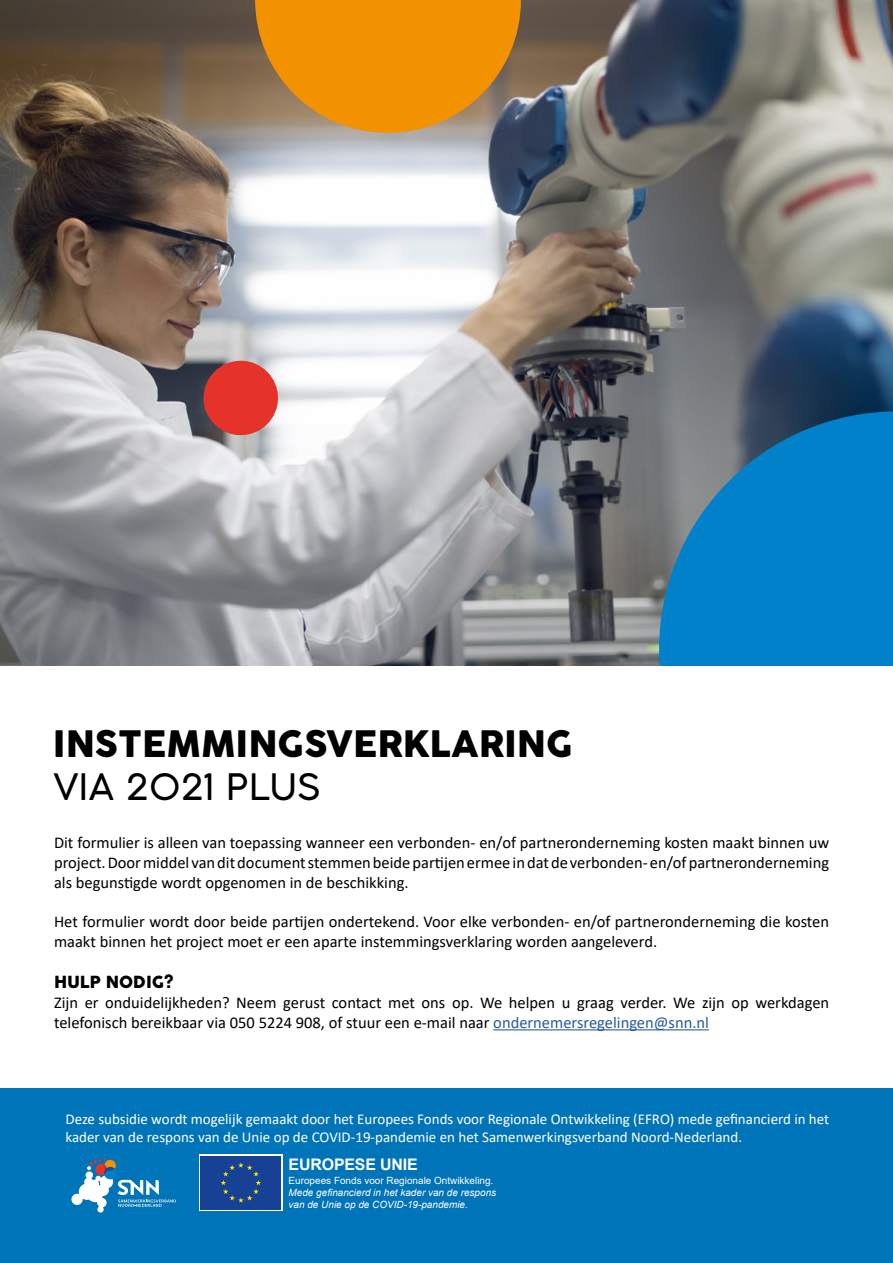
<style>
.page{position:relative;width:893px;height:1263px;background:#fff}
.page>*{position:absolute;margin:0;border:0;box-sizing:border-box;transform-origin:0 0}
.Documenttitel_H1{font:36px "Cocogoose Pro";color:#000}
.Naam_subsidie_H1{font:300 36px "Cocogoose Pro";color:#000}
.Paragraaf{font:16.5px/19.8px "Calibri";color:#000}
.Tussenkop_H2{font:16.5px "Cocogoose Pro";color:#000}
.t1{font:700 15.9px "Arial";letter-spacing:-.01em;color:#fff}
.Paragraaf_DIAP{font:15px/18px "Calibri";color:#fff}
.t2{font:italic 9.9px/12px "Arial";color:#fff}
.s1{color:#275b9b}
.s2{font-style:normal}
</style>
<div class="page">
<img style="left:0;top:0;width:893px;height:665px">
<hr style="left:493px;top:1029px;width:216px;height:1px;background:#275b9b">
<div style="left:0;top:1089px;width:893px;height:174px;background:#0074b8"></div>
<svg style="left:71px;top:1158px;width:105px;height:54px"></svg>
<div style="left:204px;top:361px;width:74px;height:74px;background:#e63329;border-radius:50%"></div>
<svg style="left:255px;top:0;width:266px;height:133px;background:#dd8d18"></svg>
<svg style="left:659px;top:411px;width:234px;height:254px;background:#167eb8"></svg>
<div style="left:199px;top:1154px;width:84px;height:57px;background:linear-gradient(to bottom,#fff,#fff)"></div>
<div style="left:201px;top:1156px;width:80px;height:53px;background:#164194"></div>
<svg style="left:221px;top:1162px;width:40px;height:41px"></svg>
<h1 class="Documenttitel_H1" style="left:53px;top:719px;width:521px">INSTEMMINGSVERKLARING</h1>
<h1 class="Naam_subsidie_H1" style="left:53px;top:762px;width:269px">VIA 2021 PLUS</h1>
<p class="Paragraaf" style="left:54px;top:832px;width:777px;text-align:justify">Dit formulier is alleen van toepassing wanneer een verbonden- en/of partneronderneming kosten maakt binnen uw project. Door middel van dit document stemmen beide partijen ermee in dat de verbonden- en/of partneronderneming als begunstigde wordt opgenomen in de beschikking.</p>
<p class="Paragraaf" style="left:54px;top:911px;width:777px">Het formulier wordt door beide partijen ondertekend. Voor elke verbonden- en/of partneronderneming die kosten maakt binnen het project moet er een aparte instemmingsverklaring worden aangeleverd.</p>
<h2 class="Tussenkop_H2" style="left:54px;top:971px;width:121px">HULP NODIG?</h2>
<p class="Paragraaf" style="left:54px;top:992px;width:777px">Zijn er onduidelijkheden? Neem gerust contact met ons op. We helpen u graag verder. We zijn op werkdagen telefonisch bereikbaar via 050 5224 908, of stuur een e-mail naar <span class="s1">ondernemersregelingen@snn.nl</span></p>
<p class="Paragraaf_DIAP" style="left:65px;top:1109px;width:765px">Deze subsidie wordt mogelijk gemaakt door het Europees Fonds voor Regionale Ontwikkeling (EFRO) mede gefinancierd in het kader van de respons van de Unie op de COVID-19-pandemie en het Samenwerkingsverband Noord-Nederland.</p>
<p class="t1" style="left:289px;top:1153px;width:131px">EUROPESE UNIE</p>
<p class="t2" style="left:289px;top:1174px;width:209px"><span class="s2">Europees Fonds voor Regionale Ontwikkeling.<br></span>Mede gefinancierd in het kader van de respons van de Unie op de COVID-19-pandemie.</p>
</div>
